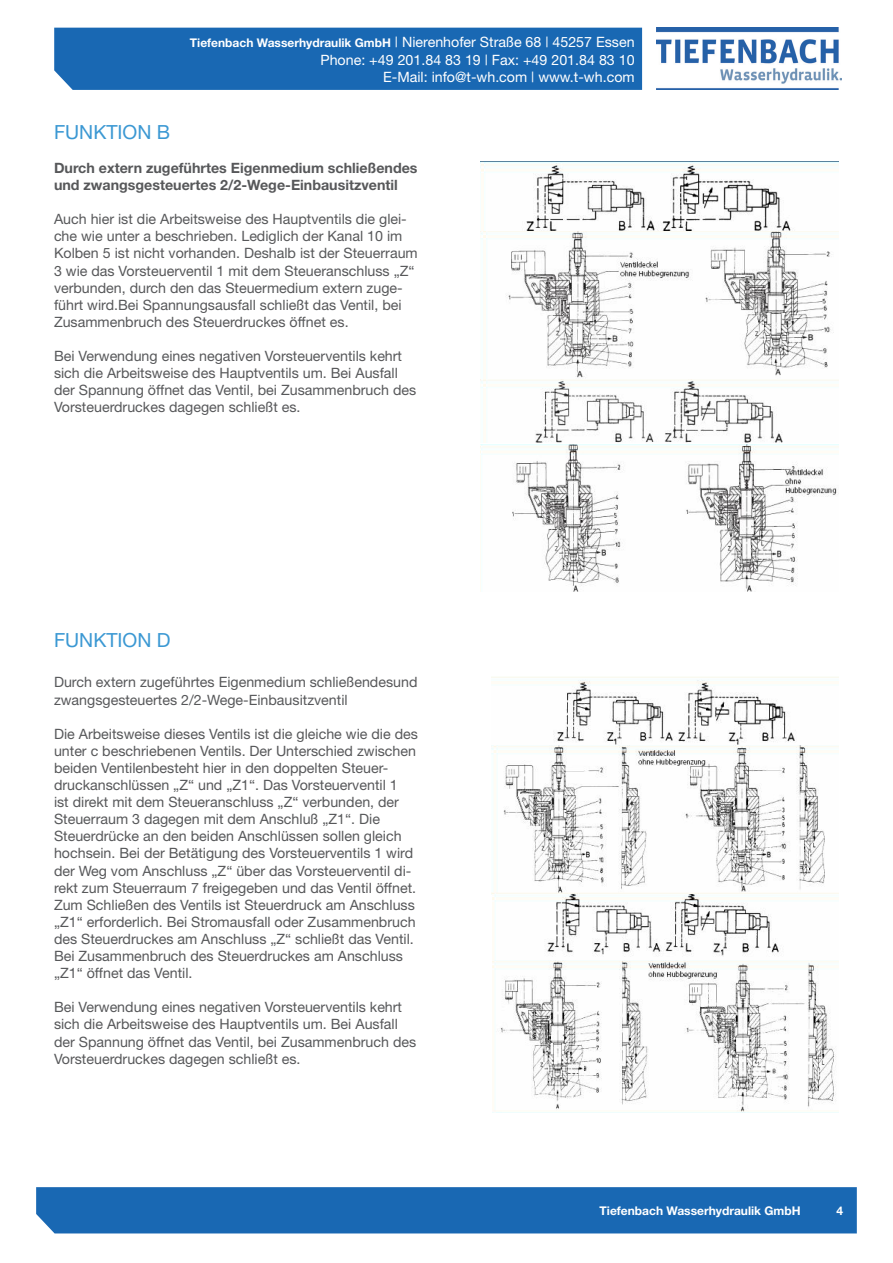
<style>
.page{position:relative;width:893px;height:1263px;background:#fff}
.page>*{position:absolute;margin:0;border:0;box-sizing:border-box;transform-origin:0 0}
.t1{font:19.5px "Helvetica Neue";color:#3b98d3}
.t2{font:14.25px/17.1px "Helvetica Neue";color:#57585a}
.t3{font:14.25px/17.1px "Helvetica Neue";color:#fff;text-align:right}
.t4{font:700 14.25px/17.1px "Helvetica Neue";color:#57585a}
.t5{font:700 12px "Helvetica Neue";color:#fff}
.s1{font-weight:700;font-size:12px}
</style>
<div class="page">
<div style="left:54px;top:28px;width:588px;height:62px;background:#1968b3"></div>
<div style="left:36px;top:1187px;width:821px;height:46px;background:#1968b3"></div>
<img style="left:656px;top:28px;width:186px;height:62px">
<img style="left:480px;top:162px;width:359px;height:281px">
<img style="left:480px;top:445px;width:359px;height:147px">
<img style="left:491px;top:677px;width:348px;height:435px">
<p class="t3" style="left:190px;top:34px;width:446px"><span class="s1">Tiefenbach Wasserhydraulik GmbH</span> | Nierenhofer Straße 68 | 45257 Essen<br>Phone: +49 201.84 83 19 | Fax: +49 201.84 83 10<br>E-Mail: info@t-wh.com | www.t-wh.com</p>
<p class="t1" style="left:54px;top:120px;width:118px">FUNKTION B</p>
<p class="t4" style="left:54px;top:159px;width:365px">Durch extern zugeführtes Eigenmedium schließendes und zwangsgesteuertes 2/2-Wege-Einbausitzventil</p>
<p class="t2" style="left:54px;top:210px;width:365px">Auch hier ist die Arbeitsweise des Hauptventils die glei&shy;che wie unter a beschrieben. Lediglich der Kanal 10 im Kolben 5 ist nicht vorhanden. Deshalb ist der Steuerraum 3 wie das Vorsteuerventil 1 mit dem Steueranschluss „Z“ verbunden, durch den das Steuermedium extern zuge&shy;führt wird.Bei Spannungsausfall schließt das Ventil, bei Zusammenbruch des Steuerdruckes öffnet es.</p>
<p class="t2" style="left:54px;top:347px;width:364px">Bei Verwendung eines negativen Vorsteuerventils kehrt sich die Arbeitsweise des Hauptventils um. Bei Ausfall der Spannung öffnet das Ventil, bei Zusammenbruch des Vorsteuerdruckes dagegen schließt es.</p>
<p class="t1" style="left:54px;top:628px;width:118px">FUNKTION D</p>
<p class="t2" style="left:54px;top:673px;width:365px">Durch extern zugeführtes Eigenmedium schließendesund zwangsgesteuertes 2/2-Wege-Einbausitzventil</p>
<p class="t2" style="left:54px;top:725px;width:365px">Die Arbeitsweise dieses Ventils ist die gleiche wie die des unter c beschriebenen Ventils. Der Unterschied zwischen beiden Ventilenbesteht hier in den doppelten Steuer&shy;druckanschlüssen „Z“ und „Z1“. Das Vorsteuerventil 1<br>ist direkt mit dem Steueranschluss „Z“ verbunden, der Steuerraum 3 dagegen mit dem Anschluß „Z1“. Die Steuerdrücke an den beiden Anschlüssen sollen gleich hochsein. Bei der Betätigung des Vorsteuerventils 1 wird der Weg vom Anschluss „Z“ über das Vorsteuerventil di&shy;rekt zum Steuerraum 7 freigegeben und das Ventil öffnet.<br>Zum Schließen des Ventils ist Steuerdruck am Anschluss „Z1“ erforderlich. Bei Stromausfall oder Zusammenbruch des Steuerdruckes am Anschluss „Z“ schließt das Ventil.<br>Bei Zusammenbruch des Steuerdruckes am Anschluss „Z1“ öffnet das Ventil.</p>
<p class="t2" style="left:54px;top:998px;width:364px">Bei Verwendung eines negativen Vorsteuerventils kehrt sich die Arbeitsweise des Hauptventils um. Bei Ausfall der Spannung öffnet das Ventil, bei Zusammenbruch des Vorsteuerdruckes dagegen schließt es.</p>
<p class="t5" style="left:600px;top:1203px;width:203px">Tiefenbach Wasserhydraulik GmbH</p>
<p class="t5" style="left:836px;top:1203px;width:8px">4</p>
</div>
